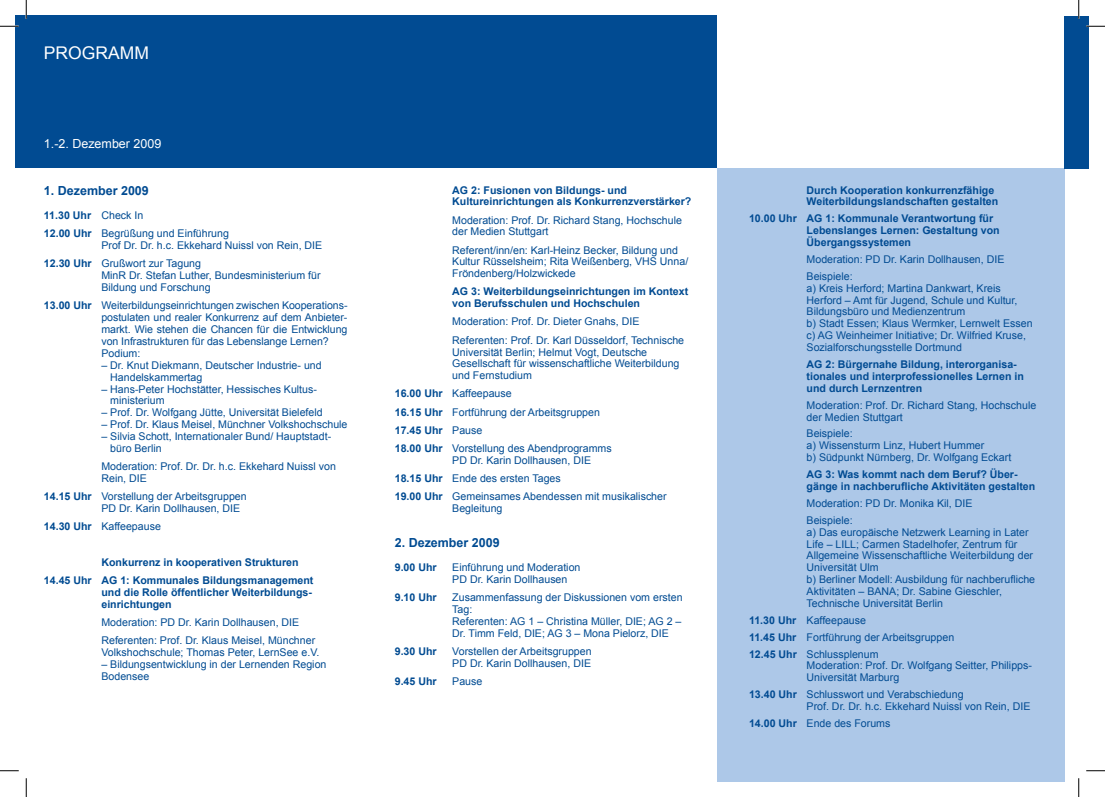
<style>
.page{position:relative;width:1105px;height:797px;background:#fff}
.page>*{position:absolute;margin:0;border:0;box-sizing:border-box;transform-origin:0 0}
.t1{font:17.5px "Arial";color:#fff}
.t2{font:700 12.5px "Arial";color:#014b92}
.t3{font:12.5px "Arial";color:#fff}
.t4{font:10.62px/11.9px "Arial";color:#014b92}
.t5{font:700 10.62px/11.9px "Arial";color:#014b92}
.s1{font-weight:700}
</style>
<div class="page">
<div style="left:717px;top:168px;width:347px;height:613px;background:#adc8e8"></div>
<div style="left:16px;top:16px;width:701px;height:152px;background:#014b92"></div>
<div style="left:1064px;top:16px;width:25px;height:152px;background:#014b92"></div>
<svg style="left:0;top:25px;width:19px;height:2px"></svg>
<svg style="left:1086px;top:25px;width:19px;height:2px"></svg>
<svg style="left:0;top:770px;width:19px;height:1px"></svg>
<svg style="left:1086px;top:770px;width:19px;height:1px"></svg>
<svg style="left:25px;top:0;width:2px;height:19px"></svg>
<svg style="left:25px;top:778px;width:2px;height:19px"></svg>
<svg style="left:1078px;top:0;width:1px;height:19px"></svg>
<svg style="left:1078px;top:778px;width:1px;height:19px"></svg>
<h1 class="t1" style="left:44px;top:41px;width:106px">PROGRAMM</h1>
<p class="t3" style="left:44px;top:135px;width:119px">1.-2. Dezember 2009</p>
<p class="t2" style="left:44px;top:183px;width:106px">1. Dezember 2009</p>
<p class="t4" style="left:44px;top:206px;width:187px;line-height:18.1px"><span class="s1">11.30 Uhr</span> Check In<br><span class="s1">12.00 Uhr</span> Begrüßung und Einführung</p>
<p class="t4" style="left:44px;top:236px;width:280px;line-height:18.1px;text-indent:58px">Prof Dr. Dr. h.c. Ekkehard Nuissl von Rein, DIE<br><span class="s1">12.30 Uhr</span> Grußwort zur Tagung</p>
<p class="t4" style="left:101px;top:270px;width:221px">MinR Dr. Stefan Luther, Bundesministerium für<br>Bildung und Forschung</p>
<p class="t4" style="left:101px;top:300px;width:248px;text-indent:-58px"><span class="s1">13.00 Uhr</span> Weiterbildungseinrichtungen zwischen Kooperations-- postulaten und realer Konkurrenz auf dem Anbieter&shy;markt. Wie stehen die Chancen für die Entwicklung von Infrastrukturen für das Lebenslange Lernen?<br>Podium:</p>
<p class="t4" style="left:110px;top:359px;width:213px;text-indent:-9px">– Dr. Knut Diekmann, Deutscher Industrie- und<br>Handelskammertag</p>
<p class="t4" style="left:110px;top:383px;width:208px;text-indent:-9px">– Hans-Peter Hochstätter, Hessisches Kultus&shy;ministerium</p>
<p class="t4" style="left:101px;top:407px;width:223px">– Prof. Dr. Wolfgang Jütte, Universität Bielefeld</p>
<p class="t4" style="left:101px;top:418px;width:248px">– Prof. Dr. Klaus Meisel, Münchner Volkshochschule</p>
<p class="t4" style="left:110px;top:430px;width:222px;text-indent:-9px">– Silvia Schott, Internationaler Bund/ Hauptstadt&shy;büro Berlin</p>
<p class="t4" style="left:101px;top:460px;width:236px">Moderation: Prof. Dr. Dr. h.c. Ekkehard Nuissl von<br>Rein, DIE</p>
<p class="t4" style="left:101px;top:490px;width:147px;text-indent:-58px"><span class="s1">14.15 Uhr</span> Vorstellung der Arbeitsgruppen<br>PD Dr. Karin Dollhausen, DIE</p>
<p class="t4" style="left:44px;top:520px;width:118px"><span class="s1">14.30 Uhr</span> Kaffeepause</p>
<p class="t5" style="left:44px;top:553px;width:271px;line-height:18.1px;text-indent:58px">Konkurrenz in kooperativen Strukturen<br>14.45 Uhr AG 1: Kommunales Bildungsmanagement</p>
<p class="t5" style="left:101px;top:586px;width:212px">und die Rolle öffentlicher Weiterbildungs&shy;einrichtungen</p>
<p class="t4" style="left:101px;top:613px;width:215px;line-height:18.1px">Moderation: PD Dr. Karin Dollhausen, DIE<br>Referenten: Prof. Dr. Klaus Meisel, Münchner</p>
<p class="t4" style="left:101px;top:646px;width:219px">Volkshochschule; Thomas Peter, LernSee e.V.</p>
<p class="t4" style="left:101px;top:658px;width:227px">– Bildungsentwicklung in der Lernenden Region<br>Bodensee</p>
<p class="t5" style="left:452px;top:184px;width:241px">AG 2: Fusionen von Bildungs- und<br>Kultureinrichtungen als Konkurrenzverstärker?</p>
<p class="t4" style="left:452px;top:214px;width:231px">Moderation: Prof. Dr. Richard Stang, Hochschule der Medien Stuttgart</p>
<p class="t4" style="left:452px;top:244px;width:238px">Referent/inn/en: Karl-Heinz Becker, Bildung und<br>Kultur Rüsselsheim; Rita Weißenberg, VHS Unna/<br>Fröndenberg/Holzwickede</p>
<p class="t5" style="left:452px;top:286px;width:237px">AG 3: Weiterbildungseinrichtungen im Kontext von Berufsschulen und Hochschulen</p>
<p class="t4" style="left:452px;top:313px;width:233px;line-height:18.1px">Moderation: Prof. Dr. Dieter Gnahs, DIE<br>Referenten: Prof. Dr. Karl Düsseldorf, Technische</p>
<p class="t4" style="left:452px;top:346px;width:229px">Universität Berlin; Helmut Vogt, Deutsche<br>Gesellschaft für wissenschaftliche Weiterbildung und Fernstudium</p>
<p class="t4" style="left:395px;top:385px;width:218px;line-height:18.1px"><span class="s1">16.00 Uhr</span> Kaffeepause<br><span class="s1">16.15 Uhr</span> Fortführung der Arbeitsgruppen<br><span class="s1">17.45 Uhr</span> Pause<br><span class="s1">18.00 Uhr</span> Vorstellung des Abendprogramms</p>
<p class="t4" style="left:395px;top:451px;width:273px;line-height:18.1px;text-indent:58px">PD Dr. Karin Dollhausen, DIE<br><span class="s1">18.15 Uhr</span> Ende des ersten Tages<br><span class="s1">19.00 Uhr</span> Gemeinsames Abendessen mit musikalischer</p>
<p class="t4" style="left:452px;top:502px;width:52px">Begleitung</p>
<p class="t2" style="left:395px;top:535px;width:106px">2. Dezember 2009</p>
<p class="t5" style="left:395px;top:562px;width:43px">9.00 Uhr</p>
<p class="t4" style="left:452px;top:561px;width:130px">Einführung und Moderation<br>PD Dr. Karin Dollhausen</p>
<p class="t5" style="left:395px;top:592px;width:43px">9.10 Uhr</p>
<p class="t4" style="left:452px;top:591px;width:232px">Zusammenfassung der Diskussionen vom ersten Tag:<br>Referenten: AG 1 – Christina Müller, DIE; AG 2 – Dr. Timm Feld, DIE; AG 3 – Mona Pielorz, DIE</p>
<p class="t5" style="left:395px;top:645px;width:43px">9.30 Uhr</p>
<p class="t4" style="left:452px;top:645px;width:141px">Vorstellen der Arbeitsgruppen<br>PD Dr. Karin Dollhausen, DIE</p>
<p class="t5" style="left:395px;top:675px;width:43px">9.45 Uhr</p>
<p class="t4" style="left:452px;top:675px;width:32px">Pause</p>
<p class="t5" style="left:807px;top:184px;width:193px">Durch Kooperation konkurrenzfähige<br>Weiterbildungslandschaften gestalten</p>
<p class="t5" style="left:807px;top:213px;width:195px;text-indent:-58px">10.00 Uhr AG 1: Kommunale Verantwortung für<br>Lebenslanges Lernen: Gestaltung von<br>Übergangssystemen</p>
<p class="t4" style="left:807px;top:251px;width:199px;line-height:16.9px">Moderation: PD Dr. Karin Dollhausen, DIE<br>Beispiele:</p>
<p class="t4" style="left:807px;top:282px;width:227px">a) Kreis Herford; Martina Dankwart, Kreis Herford – Amt für Jugend, Schule und Kultur, Bildungsbüro und Medienzentrum<br>b) Stadt Essen; Klaus Wermker, Lernwelt Essen c) AG Weinheimer Initiative; Dr. Wilfried Kruse, Sozialforschungsstelle Dortmund</p>
<p class="t5" style="left:807px;top:359px;width:219px">AG 2: Bürgernahe Bildung, interorganisa&shy;tionales und interprofessionelles Lernen in und durch Lernzentren</p>
<p class="t4" style="left:807px;top:399px;width:231px">Moderation: Prof. Dr. Richard Stang, Hochschule der Medien Stuttgart</p>
<p class="t4" style="left:807px;top:428px;width:206px">Beispiele:<br>a) Wissensturm Linz, Hubert Hummer<br>b) Südpunkt Nürnberg, Dr. Wolfgang Eckart</p>
<p class="t5" style="left:807px;top:469px;width:230px">AG 3: Was kommt nach dem Beruf? Über&shy;gänge in nachberufliche Aktivitäten gestalten</p>
<p class="t4" style="left:807px;top:495px;width:167px;line-height:16.9px">Moderation: PD Dr. Monika Kil, DIE<br>Beispiele:</p>
<p class="t4" style="left:807px;top:526px;width:230px">a) Das europäische Netzwerk Learning in Later Life – LILL; Carmen Stadelhofer, Zentrum für Allgemeine Wissenschaftliche Weiterbildung der Universität Ulm<br>b) Berliner Modell: Ausbildung für nachberufliche Aktivitäten – BANA; Dr. Sabine Gieschler, Technische Universität Berlin</p>
<p class="t4" style="left:749px;top:611px;width:207px;line-height:16.9px"><span class="s1">11.30 Uhr</span> Kaffeepause<br><span class="s1">11.45 Uhr</span> Fortführung der Arbeitsgruppen<br><span class="s1">12.45 Uhr</span> Schlussplenum</p>
<p class="t4" style="left:807px;top:660px;width:227px">Moderation: Prof. Dr. Wolfgang Seitter, Philipps-<br>Universität Marburg</p>
<p class="t4" style="left:807px;top:688px;width:225px;text-indent:-58px"><span class="s1">13.40 Uhr</span> Schlusswort und Verabschiedung<br>Prof. Dr. Dr. h.c. Ekkehard Nuissl von Rein, DIE</p>
<p class="t4" style="left:749px;top:717px;width:143px"><span class="s1">14.00 Uhr</span> Ende des Forums</p>
</div>
